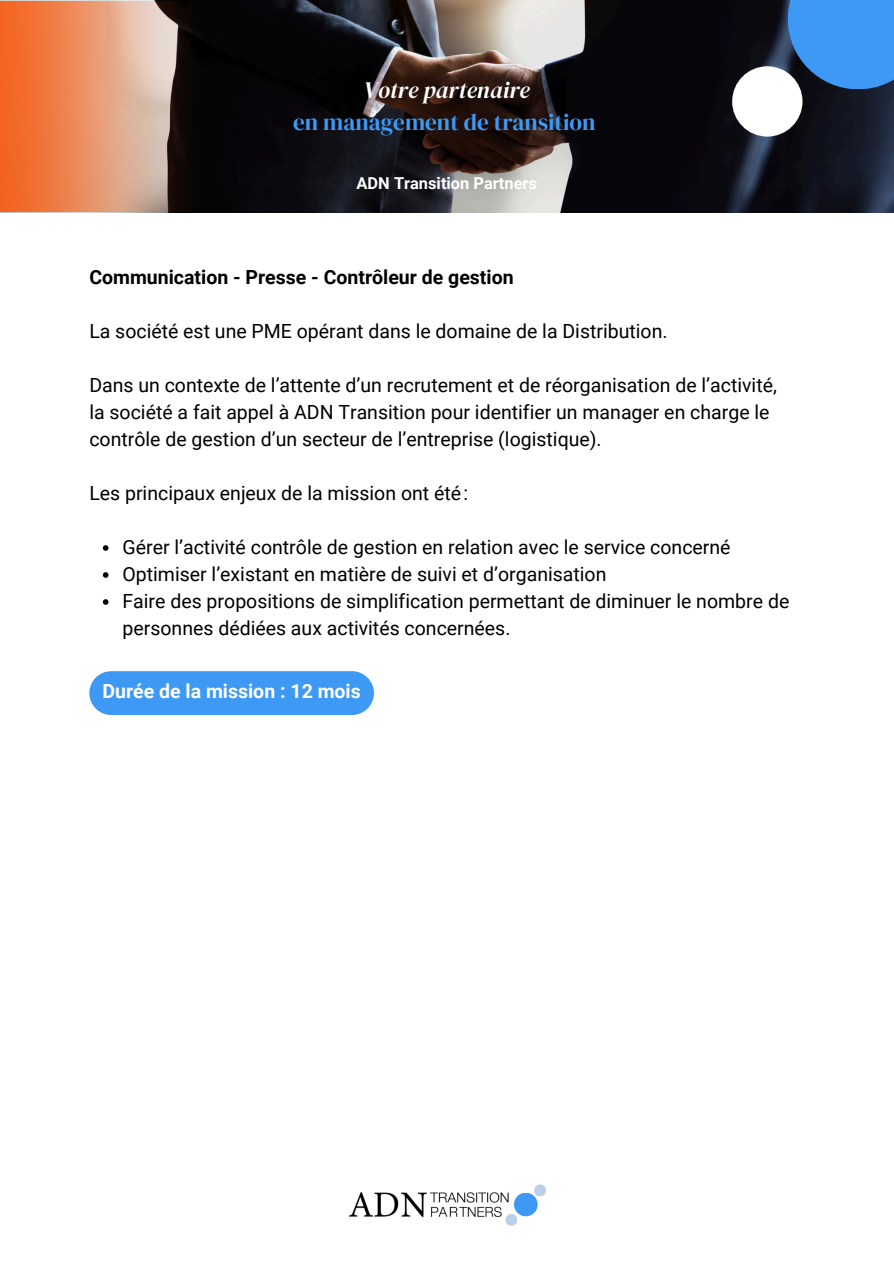
<style>
.page{position:relative;width:894px;height:1264px;background:#fff}
.page>*{position:absolute;margin:0;border:0;box-sizing:border-box;transform-origin:0 0}
.t1{font:23.25px/32.2px "DM Serif Display";color:#3d99f4;text-align:center}
.t2{font:19.5px/27px "Roboto";color:#000}
.t3{font:700 19.5px "Roboto";color:#000}
.t4{font:700 19.5px "Roboto";color:#fff}
.t5{font:700 16.5px "Roboto";color:#fff}
.s1{font-style:italic;color:#fff}
</style>
<div class="page">
<svg style="left:103px;top:545px;width:5px;height:6px"></svg>
<svg style="left:103px;top:572px;width:5px;height:6px"></svg>
<svg style="left:103px;top:599px;width:5px;height:6px"></svg>
<img style="left:349px;top:1187px;width:197px;height:39px">
<div style="left:514px;top:1192px;width:23px;height:24px;background:#3e99f5;border-radius:50%"></div>
<div style="left:534px;top:1184px;width:12px;height:12px;background:#bcd1e9;border-radius:50%"></div>
<div style="left:505px;top:1213px;width:12px;height:12px;background:#bcd1e9;border-radius:50%"></div>
<img style="left:0;top:0;width:893px;height:212px">
<div style="left:787px;top:0;width:106px;height:89px;background:#3d99f4"></div>
<div style="left:732px;top:66px;width:70px;height:71px;background:#fff;border-radius:50%"></div>
<img style="left:0;top:1px;width:201px;height:210px">
<div style="left:89px;top:671px;width:285px;height:44px;background:#3d99f4;border-radius:22px"></div>
<p class="t1" style="left:293px;top:74px;width:304px"><span class="s1">Votre partenaire<br></span>en management de transition</p>
<p class="t5" style="left:356px;top:174px;width:182px">ADN Transition Partners</p>
<p class="t3" style="left:89px;top:266px;width:425px">Communication - Presse - Contrôleur de gestion</p>
<p class="t2" style="left:89px;top:318px;width:579px">La société est une PME opérant dans le domaine de la Distribution.</p>
<h1 class="t2" style="left:89px;top:372px;width:688px">Dans un contexte de l’attente d’un recrutement et de réorganisation de l’activité, la société a fait appel à ADN Transition pour identifier un manager en charge le contrôle de gestion d’un secteur de l’entreprise (logistique).</h1>
<p class="t2" style="left:89px;top:480px;width:380px">Les principaux enjeux de la mission ont été:</p>
<h2 class="t2" style="left:122px;top:534px;width:609px">Gérer l’activité contrôle de gestion en relation avec le service concerné</h2>
<h3 class="t2" style="left:122px;top:561px;width:485px">Optimiser l’existant en matière de suivi et d’organisation</h3>
<h3 class="t2" style="left:122px;top:588px;width:668px">Faire des propositions de simplification permettant de diminuer le nombre de personnes dédiées aux activités concernées.</h3>
<h3 class="t4" style="left:102px;top:680px;width:260px">Durée de la mission : 12 mois</h3>
</div>
